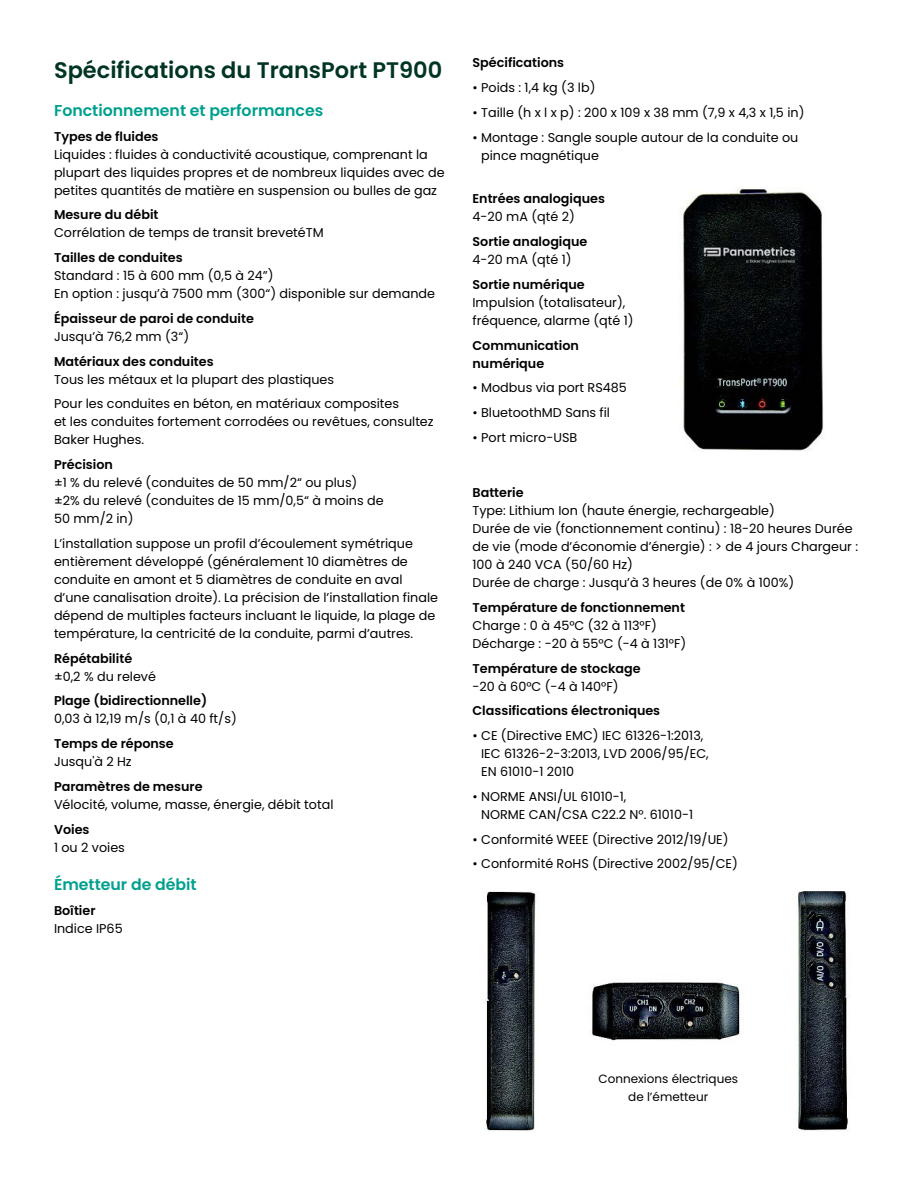
<style>
.page{position:relative;width:918px;height:1188px;background:#fff}
.page>*{position:absolute;margin:0;border:0;box-sizing:border-box;transform-origin:0 0}
.t1{font:600 22.5px "Poppins";color:#003525}
.t2{font:600 15.75px "Poppins";color:#00a08e}
.t3{font:12.75px/18px "Poppins";color:#000}
.t4{font:600 12.75px/18px "Poppins";color:#000}
.t5{font:12px/18px "Poppins";color:#000;text-align:center}
</style>
<div class="page">
<img style="left:485px;top:891px;width:51px;height:240px">
<img style="left:797px;top:891px;width:51px;height:240px">
<img style="left:590px;top:982px;width:150px;height:59px">
<img style="left:682px;top:188px;width:142px;height:263px">
<h1 class="t1" style="left:54px;top:57px;width:390px">Spécifications du TransPort PT900</h1>
<p class="t2" style="left:54px;top:101px;width:271px">Fonctionnement et performances</p>
<p class="t4" style="left:54px;top:127px;width:106px">Types de fluides</p>
<p class="t3" style="left:54px;top:145px;width:392px">Liquides : fluides à conductivité acoustique, comprenant la plupart des liquides propres et de nombreux liquides avec de petites quantités de matière en suspension ou bulles de gaz</p>
<p class="t4" style="left:54px;top:206px;width:106px">Mesure du débit</p>
<p class="t3" style="left:54px;top:224px;width:271px">Corrélation de temps de transit brevetéTM</p>
<p class="t4" style="left:54px;top:249px;width:130px">Tailles de conduites</p>
<p class="t3" style="left:54px;top:267px;width:383px">Standard : 15 à 600 mm (0,5 à 24”)<br>En option : jusqu’à 7500 mm (300“) disponible sur demande</p>
<p class="t4" style="left:54px;top:309px;width:201px">Épaisseur de paroi de conduite</p>
<p class="t3" style="left:54px;top:327px;width:137px">Jusqu’à 76,2 mm (3“)</p>
<p class="t4" style="left:54px;top:352px;width:161px">Matériaux des conduites</p>
<p class="t3" style="left:54px;top:367px;width:347px;line-height:24.8px">Tous les métaux et la plupart des plastiques<br>Pour les conduites en béton, en matériaux composites</p>
<p class="t3" style="left:54px;top:413px;width:381px">et les conduites fortement corrodées ou revêtues, consultez<br>Baker Hughes.</p>
<p class="t4" style="left:54px;top:456px;width:61px">Précision</p>
<p class="t3" style="left:54px;top:474px;width:331px">±1 % du relevé (conduites de 50 mm/2“ ou plus) ±2% du relevé (conduites de 15 mm/0,5“ à moins de<br>50 mm/2 in)</p>
<p class="t3" style="left:54px;top:534px;width:386px">L’installation suppose un profil d’écoulement symétrique entièrement développé (généralement 10 diamètres de conduite en amont et 5 diamètres de conduite en aval d’une canalisation droite). La précision de l’installation finale dépend de multiples facteurs incluant le liquide, la plage de température, la centricité de la conduite, parmi d’autres.</p>
<p class="t4" style="left:54px;top:649px;width:80px">Répétabilité</p>
<p class="t3" style="left:54px;top:667px;width:104px">±0,2 % du relevé</p>
<p class="t4" style="left:54px;top:692px;width:155px">Plage (bidirectionnelle)</p>
<p class="t3" style="left:54px;top:710px;width:184px">0,03 à 12,19 m/s (0,1 à 40 ft/s)</p>
<p class="t4" style="left:54px;top:735px;width:121px">Temps de réponse</p>
<p class="t3" style="left:54px;top:753px;width:79px">Jusqu'à 2 Hz</p>
<p class="t4" style="left:54px;top:778px;width:150px">Paramètres de mesure</p>
<p class="t3" style="left:54px;top:796px;width:281px">Vélocité, volume, masse, énergie, débit total</p>
<p class="t4" style="left:54px;top:820px;width:37px">Voies</p>
<p class="t3" style="left:54px;top:838px;width:72px">1 ou 2 voies</p>
<p class="t2" style="left:54px;top:875px;width:144px">Émetteur de débit</p>
<p class="t4" style="left:54px;top:901px;width:43px">Boîtier</p>
<p class="t3" style="left:54px;top:919px;width:70px">Indice IP65</p>
<p class="t4" style="left:473px;top:54px;width:93px">Spécifications</p>
<p class="t3" style="left:473px;top:79px;width:124px">• Poids : 1,4 kg (3 lb)</p>
<p class="t3" style="left:473px;top:103px;width:333px">• Taille (h x l x p) : 200 x 109 x 38 mm (7,9 x 4,3 x 1,5 in)</p>
<p class="t3" style="left:481px;top:128px;width:319px;text-indent:-9px">• Montage : Sangle souple autour de la conduite ou pince magnétique</p>
<p class="t4" style="left:473px;top:190px;width:134px">Entrées analogiques</p>
<p class="t3" style="left:473px;top:208px;width:104px">4-20 mA (qté 2)</p>
<p class="t4" style="left:473px;top:233px;width:116px">Sortie analogique</p>
<p class="t3" style="left:473px;top:251px;width:101px">4-20 mA (qté 1)</p>
<p class="t4" style="left:473px;top:276px;width:114px">Sortie numérique</p>
<p class="t3" style="left:473px;top:294px;width:163px">Impulsion (totalisateur), fréquence, alarme (qté 1)</p>
<p class="t4" style="left:473px;top:336px;width:108px">Communication numérique</p>
<p class="t3" style="left:473px;top:379px;width:156px">• Modbus via port RS485</p>
<p class="t3" style="left:473px;top:404px;width:139px">• BluetoothMD Sans fil</p>
<p class="t3" style="left:473px;top:429px;width:106px">• Port micro-USB</p>
<p class="t4" style="left:473px;top:484px;width:53px">Batterie</p>
<p class="t3" style="left:473px;top:502px;width:387px">Type: Lithium Ion (haute énergie, rechargeable)<br>Durée de vie (fonctionnement continu) : 18-20 heures Durée de vie (mode d’économie d’énergie) : &gt; de 4 jours Chargeur :<br>100 à 240 VCA (50/60 Hz)<br>Durée de charge : Jusqu’à 3 heures (de 0% à 100%)</p>
<p class="t4" style="left:473px;top:599px;width:214px">Température de fonctionnement</p>
<p class="t3" style="left:473px;top:617px;width:215px">Charge : 0 à 45°C (32 à 113°F)<br>Décharge : -20 à 55°C (-4 à 131°F)</p>
<p class="t4" style="left:473px;top:659px;width:170px">Température de stockage</p>
<p class="t3" style="left:473px;top:677px;width:148px">-20 à 60°C (-4 à 140°F)</p>
<p class="t4" style="left:473px;top:702px;width:189px">Classifications électroniques</p>
<p class="t3" style="left:481px;top:727px;width:229px;text-indent:-9px">• CE (Directive EMC) IEC 61326-1:2013,<br>IEC 61326-2-3:2013, LVD 2006/95/EC,<br>EN 61010-1 2010</p>
<p class="t3" style="left:481px;top:788px;width:214px;text-indent:-9px">• NORME ANSI/UL 61010-1,<br>NORME CAN/CSA C22.2 N°. 61010-1</p>
<p class="t3" style="left:473px;top:830px;width:258px">• Conformité WEEE (Directive 2012/19/UE)</p>
<p class="t3" style="left:473px;top:855px;width:267px">• Conformité RoHS (Directive 2002/95/CE)</p>
<p class="t5" style="left:598px;top:1070px;width:141px">Connexions électriques de l’émetteur</p>
</div>
